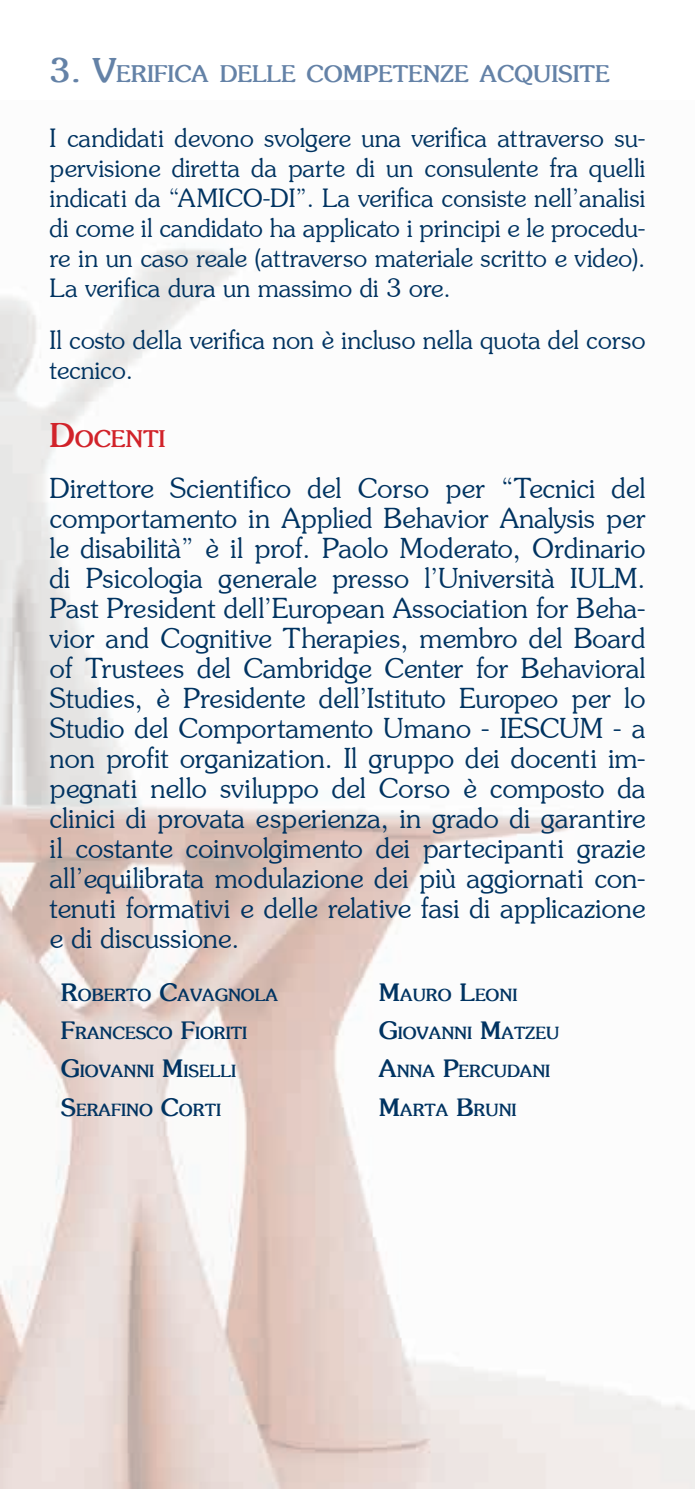
<style>
.page{position:relative;width:695px;height:1489px;background:#fff}
.page>*{position:absolute;margin:0;border:0;box-sizing:border-box;transform-origin:0 0}
.t1{font:30px/30px "Souvenir";color:#003361;text-align:justify}
.t2{font:27.5px/30px "Souvenir";color:#003361;text-align:justify}
.t3{font:700 22.75px "Souvenir";color:#6482a7}
.t4{font:700 22.75px "Souvenir";color:#d1232a}
.t5{font:700 16.75px "Souvenir";color:#003361}
.s1{font-size:32.5px}
.s2{font-size:23.75px}
</style>
<div class="page">
<img style="left:0;top:248px;width:694px;height:1240px">
<p class="t3" style="left:50px;top:59px;width:561px"><span class="s1">3. V</span>ERIFICA DELLE COMPETENZE ACQUISITE</p>
<p class="t2" style="left:50px;top:124px;width:597px">I candidati devono svolgere una verifica attraverso su&shy;pervisione diretta da parte di un consulente fra quelli indicati da “AMICO-DI”. La verifica consiste nell’analisi di come il candidato ha applicato i principi e le procedu&shy;re in un caso reale (attraverso materiale scritto e video).<br>La verifica dura un massimo di 3 ore.</p>
<p class="t2" style="left:50px;top:325px;width:597px">Il costo della verifica non è incluso nella quota del corso tecnico.</p>
<p class="t4" style="left:50px;top:424px;width:117px"><span class="s1">D</span>OCENTI</p>
<p class="t1" style="left:50px;top:474px;width:597px">Direttore Scientifico del Corso per “Tecnici del comportamento in Applied Behavior Analysis per le disabilità” è il prof. Paolo Moderato, Ordinario di Psicologia generale presso l’Università IULM.<br>Past President dell’European Association for Beha&shy;vior and Cognitive Therapies, membro del Board of Trustees del Cambridge Center for Behavioral Studies, è Presidente dell’Istituto Europeo per lo Studio del Comportamento Umano - IESCUM - a non profit organization. Il gruppo dei docenti im&shy;pegnati nello sviluppo del Corso è composto da clinici di provata esperienza, in grado di garantire il costante coinvolgimento dei partecipanti grazie all’equilibrata modulazione dei più aggiornati con&shy;tenuti formativi e delle relative fasi di applicazione e di discussione.</p>
<p class="t5" style="left:61px;top:984px;width:219px"><span class="s2">R</span>OBERTO <span class="s2">C</span>AVAGNOLA</p>
<p class="t5" style="left:379px;top:984px;width:140px"><span class="s2">M</span>AURO <span class="s2">L</span>EONI</p>
<p class="t5" style="left:61px;top:1022px;width:188px"><span class="s2">F</span>RANCESCO <span class="s2">F</span>IORITI</p>
<p class="t5" style="left:379px;top:1022px;width:182px"><span class="s2">G</span>IOVANNI <span class="s2">M</span>ATZEU</p>
<p class="t5" style="left:61px;top:1060px;width:176px"><span class="s2">G</span>IOVANNI <span class="s2">M</span>ISELLI</p>
<p class="t5" style="left:379px;top:1060px;width:173px"><span class="s2">A</span>NNA <span class="s2">P</span>ERCUDANI</p>
<p class="t5" style="left:61px;top:1099px;width:162px"><span class="s2">S</span>ERAFINO <span class="s2">C</span>ORTI</p>
<p class="t5" style="left:379px;top:1099px;width:139px"><span class="s2">M</span>ARTA <span class="s2">B</span>RUNI</p>
</div>
